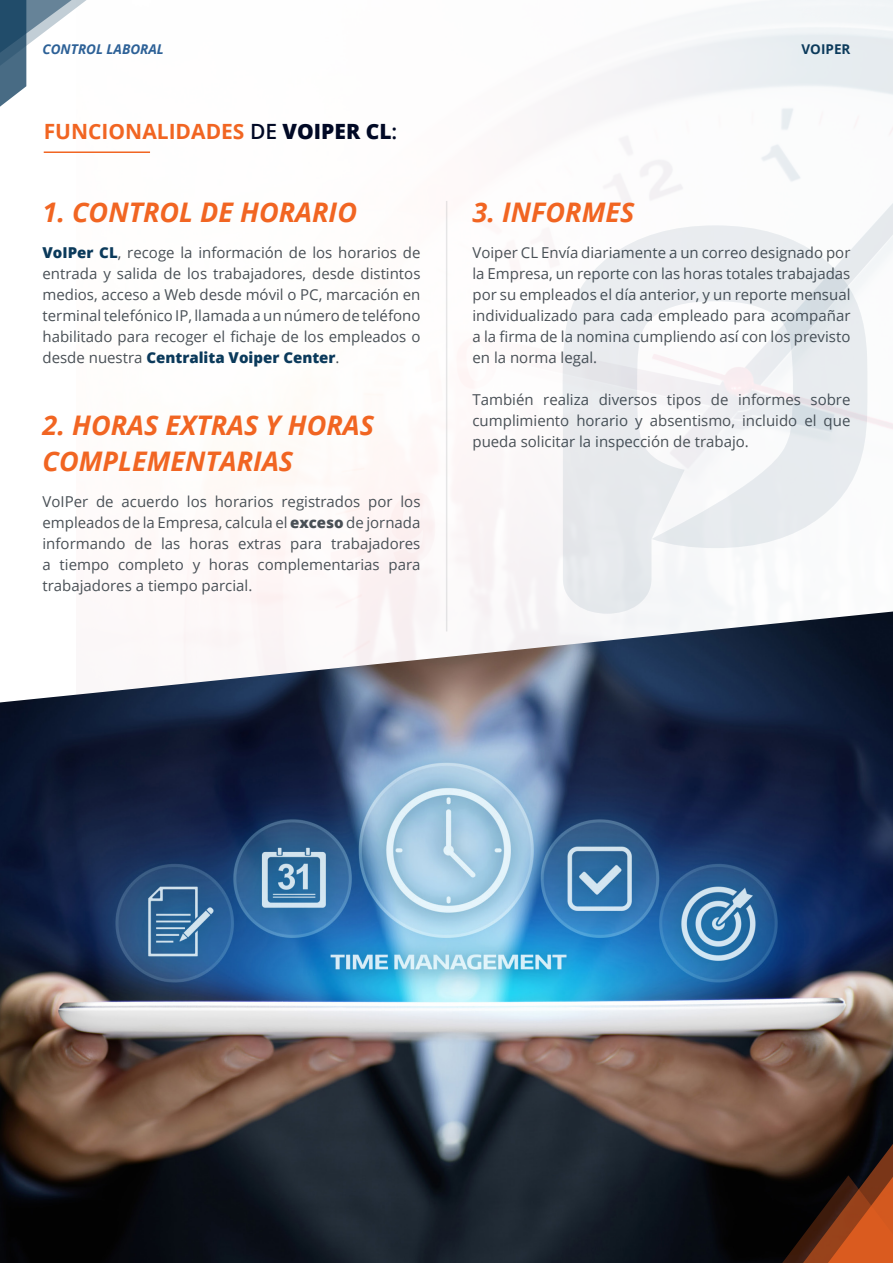
<style>
.page{position:relative;width:893px;height:1263px;background:#fff}
.page>*{position:absolute;margin:0;border:0;box-sizing:border-box;transform-origin:0 0}
.t1{font:italic 700 27px/36px "Open Sans";color:#f16522}
.t2{font:700 21px "Open Sans";color:#f16522}
.t3{font:15px/21px "Open Sans";color:#495056;text-align:justify}
.t4{font:italic 700 13.5px "Open Sans";color:#2d6197}
.t5{font:700 13.5px "Open Sans";color:#0b3a5b}
.s1{font-weight:600;color:#010925}
.s2{font-weight:800;color:#010925}
.s3{font-weight:800;color:#0b3a5b}
.s4{font-weight:800}
</style>
<div class="page">
<hr style="left:446px;top:201px;width:1px;height:430px;background:#495056">
<img style="left:0;top:611px;width:893px;height:652px">
<svg style="left:0;top:0;width:87px;height:107px"></svg>
<svg style="left:765px;top:1081px;width:128px;height:182px;background:#522d1c"></svg>
<hr style="left:44px;top:151px;width:106px;height:2px;background:#f16522">
<svg style="left:563px;top:225px;width:304px;height:389px;fill:#eaecf0"></svg>
<p class="t4" style="left:43px;top:40px;width:123px">CONTROL LABORAL</p>
<p class="t5" style="left:801px;top:40px;width:50px">VOIPER</p>
<p class="t2" style="left:44px;top:116px;width:355px">FUNCIONALIDADES <span class="s1">DE</span> <span class="s2">VOIPER CL</span><span class="s1">:</span></p>
<p class="t1" style="left:43px;top:193px;width:316px">1. CONTROL DE HORARIO</p>
<p class="t3" style="left:43px;top:241px;width:379px"><span class="s3">VoIPer CL</span>, recoge la información de los horarios de entrada y salida de los trabajadores, desde distintos medios, acceso a Web desde móvil o PC, marcación en terminal telefónico IP, llamada a un número de teléfono habilitado para recoger el fichaje de los empleados o desde nuestra <span class="s3">Centralita Voiper Center</span>.</p>
<p class="t1" style="left:43px;top:406px;width:333px">2. HORAS EXTRAS Y HORAS<br>COMPLEMENTARIAS</p>
<p class="t3" style="left:43px;top:490px;width:379px">VoIPer de acuerdo los horarios registrados por los empleados de la Empresa, calcula el <span class="s4">exceso</span> de jornada informando de las horas extras para trabajadores a tiempo completo y horas complementarias para trabajadores a tiempo parcial.</p>
<p class="t1" style="left:472px;top:193px;width:163px">3. INFORMES</p>
<p class="t3" style="left:472px;top:241px;width:379px">Voiper CL Envía diariamente a un correo designado por la Empresa, un reporte con las horas totales trabajadas por su empleados el día anterior, y un reporte mensual individualizado para cada empleado para acompañar a la firma de la nomina cumpliendo así con los previsto en la norma legal.</p>
<p class="t3" style="left:472px;top:388px;width:379px">También realiza diversos tipos de informes sobre cumplimiento horario y absentismo, incluido el que pueda solicitar la inspección de trabajo.</p>
</div>
